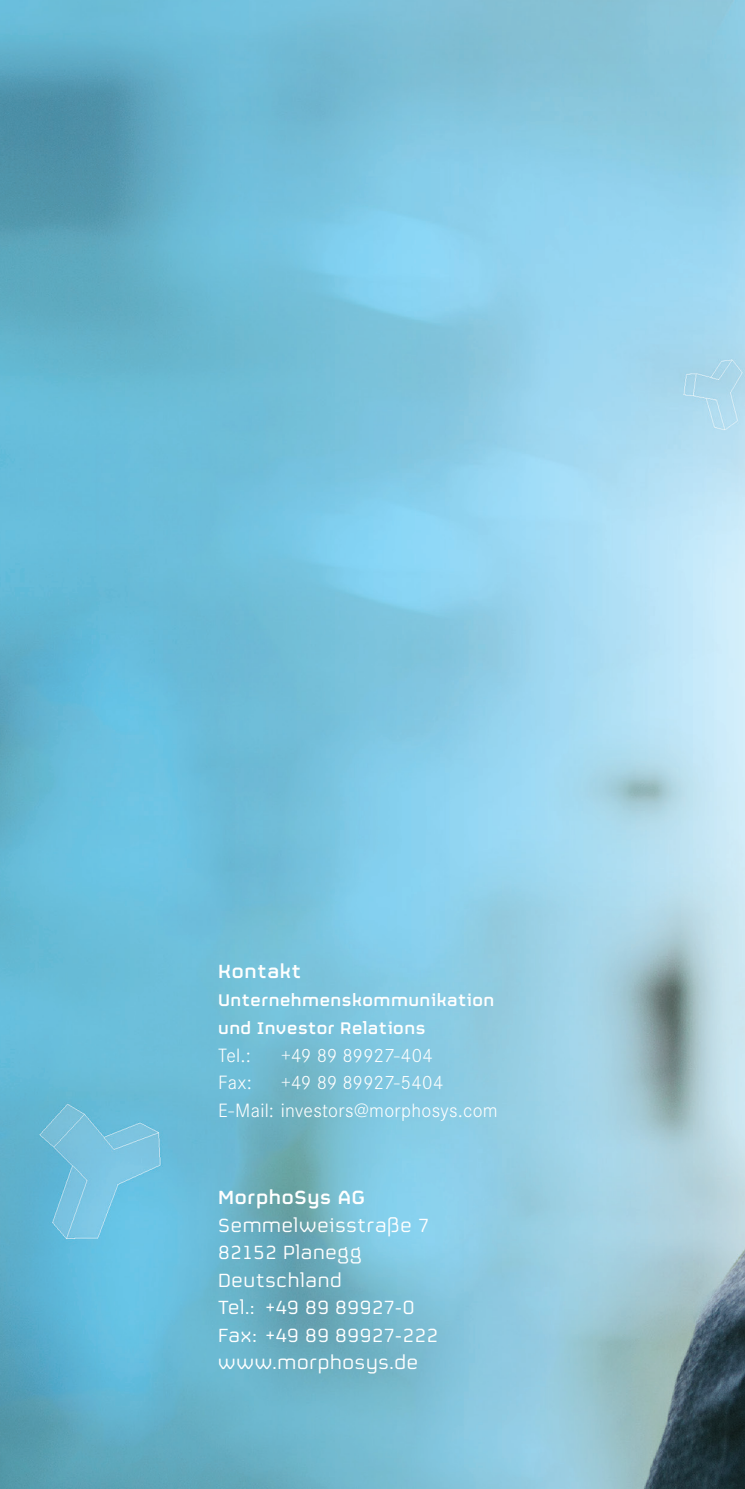
<style>
.page{position:relative;width:745px;height:1489px;background:#fff}
.page>*{position:absolute;margin:0;border:0;box-sizing:border-box;transform-origin:0 0}
.t1{font:21.25px "FS Sinclair";letter-spacing:.03em;color:#fff}
.t2{font:500 21.25px "FS Sinclair";letter-spacing:.03em;color:#fff}
.t3{font:21.25px "FS Sinclair";letter-spacing:.01em;color:#fff}
.t4{font:300 20px "Corporate S";letter-spacing:.015em;color:#fff}
.t5{font:500 18.75px/27.8px "FS Sinclair";letter-spacing:.025em;color:#fff}
</style>
<div class="page">
<img style="left:0;top:0;width:744px;height:1488px">
<p class="t2" style="left:218px;top:954px;width:84px">Kontakt</p>
<p class="t5" style="left:218px;top:984px;width:277px">Unternehmenskommunikation und Investor Relations</p>
<p class="t4" style="left:218px;top:1043px;width:34px">Tel.:</p>
<p class="t4" style="left:280px;top:1043px;width:154px">+49 89 89927-404</p>
<p class="t4" style="left:218px;top:1071px;width:35px">Fax:</p>
<p class="t4" style="left:280px;top:1071px;width:164px">+49 89 89927-5404</p>
<p class="t4" style="left:218px;top:1099px;width:281px">E-Mail: investors@morphosys.com</p>
<p class="t2" style="left:218px;top:1180px;width:148px">MorphoSys AG</p>
<p class="t1" style="left:218px;top:1209px;width:213px">Semmelweisstraße 7</p>
<p class="t1" style="left:218px;top:1236px;width:145px">82152 Planegg</p>
<p class="t1" style="left:218px;top:1264px;width:125px">Deutschland</p>
<p class="t1" style="left:218px;top:1291px;width:198px">Tel.: +49 89 89927-0</p>
<p class="t3" style="left:218px;top:1319px;width:221px">Fax: +49 89 89927-222</p>
<p class="t1" style="left:218px;top:1346px;width:201px">www.morphosys.de</p>
</div>
